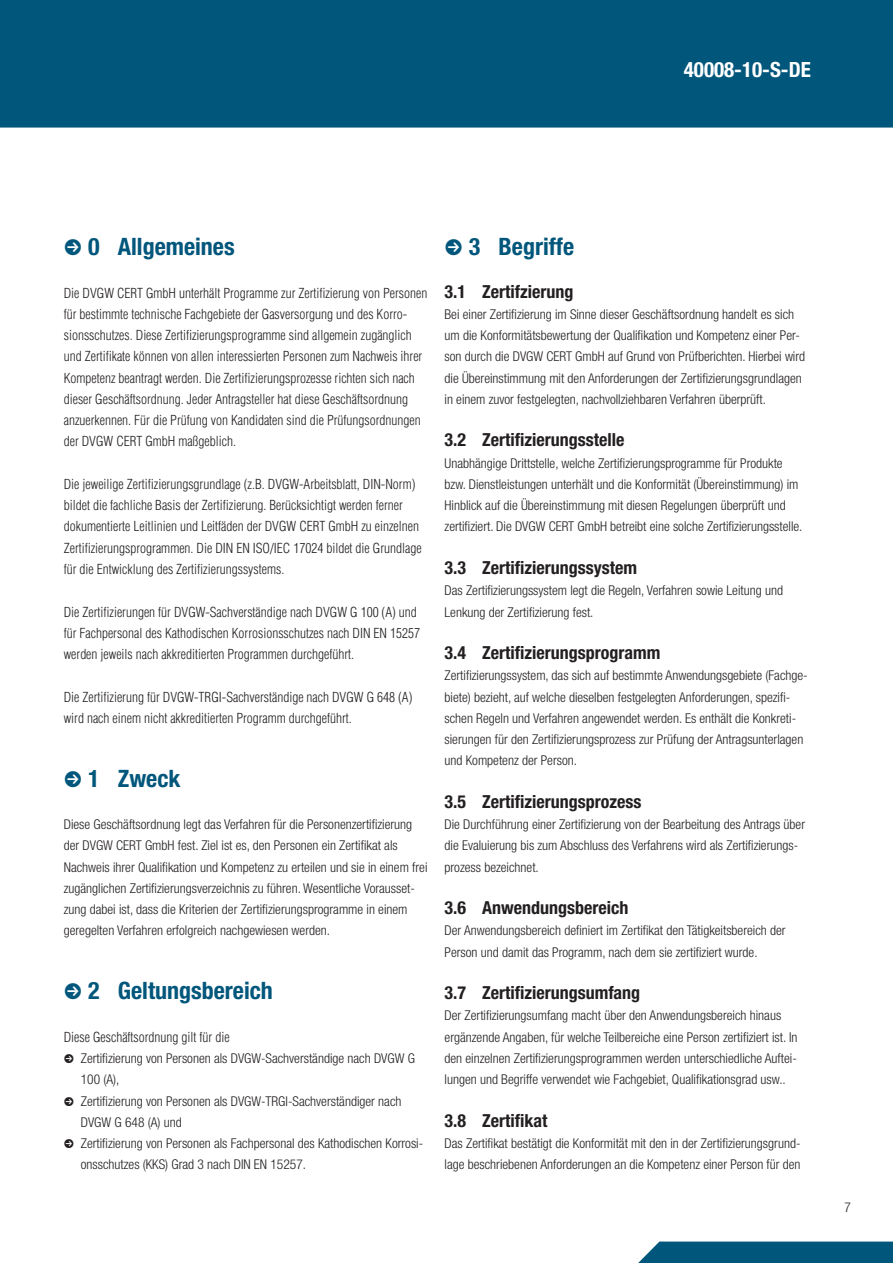
<style>
.page{position:relative;width:893px;height:1263px;background:#fff}
.page>*{position:absolute;margin:0;border:0;box-sizing:border-box;transform-origin:0 0}
.t1{font:700 condensed 24px "Helvetica Neue LT Pro";color:#00567b}
.t2{font:700 condensed 21px "Helvetica Neue LT Pro";color:#fff}
.t3{font:700 condensed 18px "Helvetica Neue LT Pro";color:#231f20}
.t4{font:300 condensed 13.5px/21.3px "Helvetica Neue LT Pro";color:#231f20}
.t5{font:300 condensed 13.5px/21.3px "Helvetica";color:#231f20}
</style>
<div class="page">
<div style="left:0;top:0;width:892px;height:128px;background:#00567b"></div>
<div style="left:638px;top:1242px;width:254px;height:21px;background:#00567b"></div>
<h2 class="t2" style="left:684px;top:62px;width:128px">40008-10-S-DE</h2>
<h1 class="t1" style="left:88px;top:238px;width:148px">0 Allgemeines</h1>
<p class="t5" style="left:64px;top:283px;width:365px">Die DVGW CERT GmbH unterhält Programme zur Zertifizierung von Personen für bestimmte technische Fachgebiete der Gasversorgung und des Korro&shy;sionsschutzes. Diese Zertifizierungsprogramme sind allgemein zugänglich und Zertifikate können von allen interessierten Personen zum Nachweis ihrer Kompetenz beantragt werden. Die Zertifizierungsprozesse richten sich nach dieser Geschäftsordnung. Jeder Antragsteller hat diese Geschäftsordnung anzuerkennen. Für die Prüfung von Kandidaten sind die Prüfungsordnungen der DVGW CERT GmbH maßgeblich.</p>
<p class="t5" style="left:64px;top:475px;width:359px">Die jeweilige Zertifizierungsgrundlage (z.B. DVGW-Arbeitsblatt, DIN-Norm) bildet die fachliche Basis der Zertifizierung. Berücksichtigt werden ferner dokumentierte Leitlinien und Leitfäden der DVGW CERT GmbH zu einzelnen Zertifizierungsprogrammen. Die DIN EN ISO/IEC 17024 bildet die Grundlage für die Entwicklung des Zertifizierungssystems.</p>
<p class="t5" style="left:64px;top:602px;width:358px">Die Zertifizierungen für DVGW-Sachverständige nach DVGW G 100 (A) und für Fachpersonal des Kathodischen Korrosionsschutzes nach DIN EN 15257 werden jeweils nach akkreditierten Programmen durchgeführt.</p>
<p class="t5" style="left:64px;top:687px;width:350px">Die Zertifizierung für DVGW-TRGI-Sachverständige nach DVGW G 648 (A) wird nach einem nicht akkreditierten Programm durchgeführt.</p>
<h1 class="t1" style="left:88px;top:770px;width:94px">1 Zweck</h1>
<p class="t4" style="left:64px;top:815px;width:365px">Diese Geschäftsordnung legt das Verfahren für die Personenzertifizierung der DVGW CERT GmbH fest. Ziel ist es, den Personen ein Zertifikat als Nachweis ihrer Qualifikation und Kompetenz zu erteilen und sie in einem frei zugänglichen Zertifizierungsverzeichnis zu führen. Wesentliche Vorausset&shy;zung dabei ist, dass die Kriterien der Zertifizierungsprogramme in einem geregelten Verfahren erfolgreich nachgewiesen werden.</p>
<h1 class="t1" style="left:88px;top:982px;width:186px">2 Geltungsbereich</h1>
<p class="t5" style="left:64px;top:1027px;width:167px">Diese Geschäftsordnung gilt für die</p>
<p class="t4" style="left:81px;top:1049px;width:344px">Zertifizierung von Personen als DVGW-Sachverständige nach DVGW G 100 (A),<br>Zertifizierung von Personen als DVGW-TRGI-Sachverständiger nach DVGW G 648 (A) und<br>Zertifizierung von Personen als Fachpersonal des Kathodischen Korrosi&shy;onsschutzes (KKS) Grad 3 nach DIN EN 15257.</p>
<h1 class="t1" style="left:469px;top:238px;width:107px">3 Begriffe</h1>
<h3 class="t3" style="left:444px;top:285px;width:130px">3.1 Zertifzierung</h3>
<p class="t4" style="left:444px;top:305px;width:362px">Bei einer Zertifizierung im Sinne dieser Geschäftsordnung handelt es sich um die Konformitätsbewertung der Qualifikation und Kompetenz einer Per&shy;son durch die DVGW CERT GmbH auf Grund von Prüfberichten. Hierbei wird die Übereinstimmung mit den Anforderungen der Zertifizierungsgrundlagen in einem zuvor festgelegten, nachvollziehbaren Verfahren überprüft.</p>
<h3 class="t3" style="left:444px;top:434px;width:181px">3.2 Zertifizierungsstelle</h3>
<p class="t4" style="left:444px;top:454px;width:359px">Unabhängige Drittstelle, welche Zertifizierungsprogramme für Produkte bzw. Dienstleistungen unterhält und die Konformität (Übereinstimmung) im Hinblick auf die Übereinstimmung mit diesen Regelungen überprüft und zertifiziert. Die DVGW CERT GmbH betreibt eine solche Zertifizierungsstelle.</p>
<h3 class="t3" style="left:444px;top:561px;width:194px">3.3 Zertifizierungssystem</h3>
<p class="t4" style="left:444px;top:581px;width:340px">Das Zertifizierungssystem legt die Regeln, Verfahren sowie Leitung und<br>Lenkung der Zertifizierung fest.</p>
<h3 class="t3" style="left:444px;top:646px;width:217px">3.4 Zertifizierungsprogramm</h3>
<p class="t4" style="left:444px;top:667px;width:365px">Zertifizierungssystem, das sich auf bestimmte Anwendungsgebiete (Fachge&shy;biete) bezieht, auf welche dieselben festgelegten Anforderungen, spezifi&shy;schen Regeln und Verfahren angewendet werden. Es enthält die Konkreti&shy;sierungen für den Zertifizierungsprozess zur Prüfung der Antragsunterlagen und Kompetenz der Person.</p>
<h3 class="t3" style="left:444px;top:795px;width:198px">3.5 Zertifizierungsprozess</h3>
<p class="t4" style="left:444px;top:815px;width:362px">Die Durchführung einer Zertifizierung von der Bearbeitung des Antrags über die Evaluierung bis zum Abschluss des Verfahrens wird als Zertifizierungs&shy;prozess bezeichnet.</p>
<h3 class="t3" style="left:444px;top:901px;width:185px">3.6 Anwendungsbereich</h3>
<p class="t4" style="left:444px;top:922px;width:342px">Der Anwendungsbereich definiert im Zertifikat den Tätigkeitsbereich der<br>Person und damit das Programm, nach dem sie zertifiziert wurde.</p>
<h3 class="t3" style="left:444px;top:986px;width:197px">3.7 Zertifizierungsumfang</h3>
<p class="t4" style="left:444px;top:1007px;width:354px">Der Zertifizierungsumfang macht über den Anwendungsbereich hinaus ergänzende Angaben, für welche Teilbereiche eine Person zertifiziert ist. In den einzelnen Zertifizierungsprogrammen werden unterschiedliche Auftei&shy;lungen und Begriffe verwendet wie Fachgebiet, Qualifikationsgrad usw..</p>
<h3 class="t3" style="left:444px;top:1114px;width:104px">3.8 Zertifikat</h3>
<p class="t4" style="left:444px;top:1134px;width:357px">Das Zertifikat bestätigt die Konformität mit den in der Zertifizierungsgrund&shy;lage beschriebenen Anforderungen an die Kompetenz einer Person für den</p>
<p class="t4" style="left:844px;top:1198px;width:8px">7</p>
</div>
